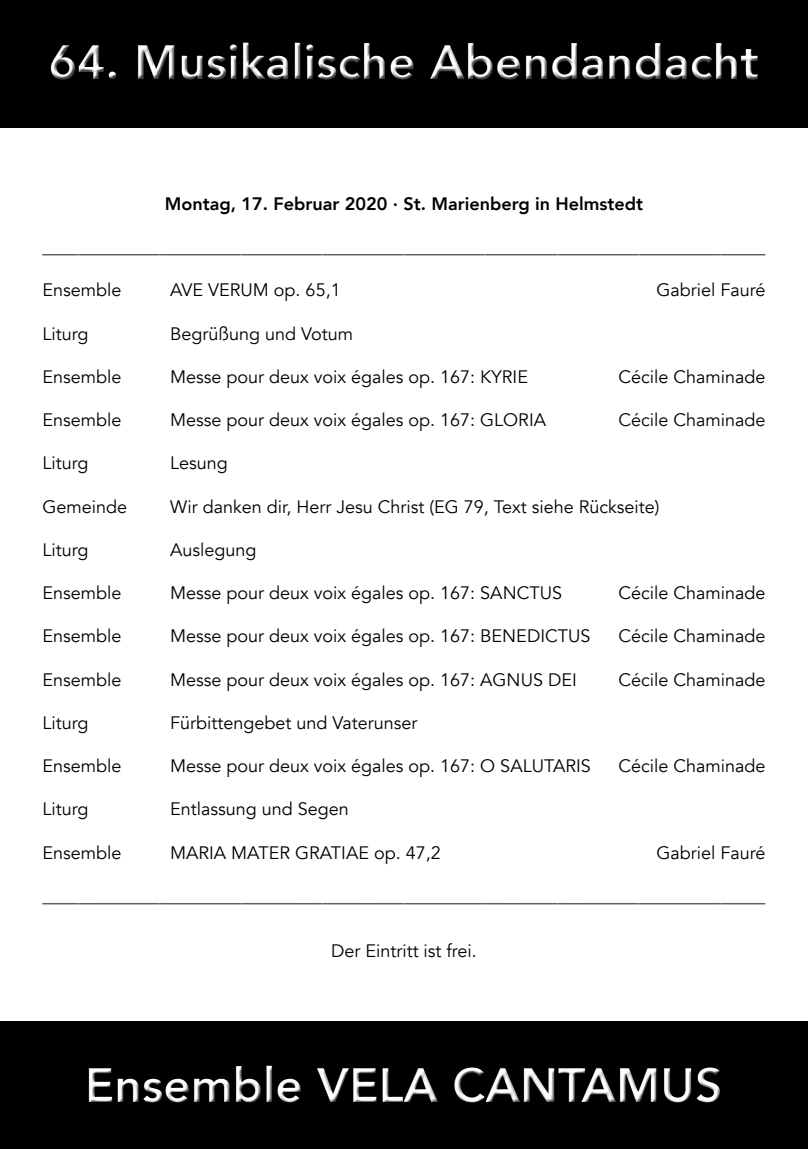
<style>
.page{position:relative;width:808px;height:1149px;background:#fff}
.page>*{position:absolute;margin:0;border:0;box-sizing:border-box;transform-origin:0 0}
.t1{font:800 48px "Avenir";color:#fff}
.t2{font:18px "Avenir";color:#000}
.t3{font:800 18px "Avenir";color:#000}
</style>
<div class="page">
<div style="left:0;top:0;width:808px;height:128px;background:#000"></div>
<div style="left:0;top:1020px;width:808px;height:128px;background:#000"></div>
<div style="left:85px;top:1063px;width:639px;height:44px;background:#000;opacity:.75"></div>
<h1 class="t1" style="left:49px;top:25px;width:712px">64. Musikalische Abendandacht</h1>
<p class="t3" style="left:165px;top:190px;width:480px">Montag, 17. Februar 2020 · St. Marienberg in Helmstedt</p>
<p class="t2" style="left:43px;top:236px;width:724px">________________________________________________________________________________</p>
<p class="t2" style="left:43px;top:279px;width:81px">Ensemble</p>
<p class="t2" style="left:170px;top:279px;width:172px">AVE VERUM op. 65,1</p>
<p class="t2" style="left:656px;top:279px;width:110px">Gabriel Fauré</p>
<p class="t2" style="left:43px;top:322px;width:47px">Liturg</p>
<p class="t2" style="left:170px;top:322px;width:185px">Begrüßung und Votum</p>
<p class="t2" style="left:43px;top:366px;width:81px">Ensemble</p>
<p class="t2" style="left:170px;top:366px;width:359px">Messe pour deux voix égales op. 167: KYRIE</p>
<p class="t2" style="left:618px;top:366px;width:149px">Cécile Chaminade</p>
<p class="t2" style="left:43px;top:409px;width:81px">Ensemble</p>
<p class="t2" style="left:170px;top:409px;width:377px">Messe pour deux voix égales op. 167: GLORIA</p>
<p class="t2" style="left:618px;top:409px;width:149px">Cécile Chaminade</p>
<p class="t2" style="left:43px;top:452px;width:47px">Liturg</p>
<p class="t2" style="left:170px;top:452px;width:59px">Lesung</p>
<p class="t2" style="left:43px;top:495px;width:86px">Gemeinde</p>
<p class="t2" style="left:170px;top:495px;width:491px">Wir danken dir, Herr Jesu Christ (EG 79, Text siehe Rückseite)</p>
<p class="t2" style="left:43px;top:538px;width:47px">Liturg</p>
<p class="t2" style="left:170px;top:538px;width:88px">Auslegung</p>
<p class="t2" style="left:43px;top:582px;width:81px">Ensemble</p>
<p class="t2" style="left:170px;top:582px;width:393px">Messe pour deux voix égales op. 167: SANCTUS</p>
<p class="t2" style="left:618px;top:582px;width:149px">Cécile Chaminade</p>
<p class="t2" style="left:43px;top:625px;width:81px">Ensemble</p>
<p class="t2" style="left:170px;top:625px;width:422px">Messe pour deux voix égales op. 167: BENEDICTUS</p>
<p class="t2" style="left:618px;top:625px;width:149px">Cécile Chaminade</p>
<p class="t2" style="left:43px;top:668px;width:81px">Ensemble</p>
<p class="t2" style="left:170px;top:668px;width:408px">Messe pour deux voix égales op. 167: AGNUS DEI</p>
<p class="t2" style="left:618px;top:668px;width:149px">Cécile Chaminade</p>
<p class="t2" style="left:43px;top:711px;width:47px">Liturg</p>
<p class="t2" style="left:170px;top:711px;width:249px">Fürbittengebet und Vaterunser</p>
<p class="t2" style="left:43px;top:754px;width:81px">Ensemble</p>
<p class="t2" style="left:170px;top:754px;width:422px">Messe pour deux voix égales op. 167: O SALUTARIS</p>
<p class="t2" style="left:618px;top:754px;width:149px">Cécile Chaminade</p>
<p class="t2" style="left:43px;top:798px;width:47px">Liturg</p>
<p class="t2" style="left:170px;top:798px;width:180px">Entlassung und Segen</p>
<p class="t2" style="left:43px;top:841px;width:81px">Ensemble</p>
<p class="t2" style="left:170px;top:841px;width:272px">MARIA MATER GRATIAE op. 47,2</p>
<p class="t2" style="left:656px;top:841px;width:110px">Gabriel Fauré</p>
<p class="t2" style="left:43px;top:884px;width:724px">________________________________________________________________________________</p>
<p class="t2" style="left:331px;top:939px;width:147px">Der Eintritt ist frei.</p>
<h1 class="t1" style="left:85px;top:1047px;width:639px">Ensemble VELA CANTAMUS</h1>
</div>
